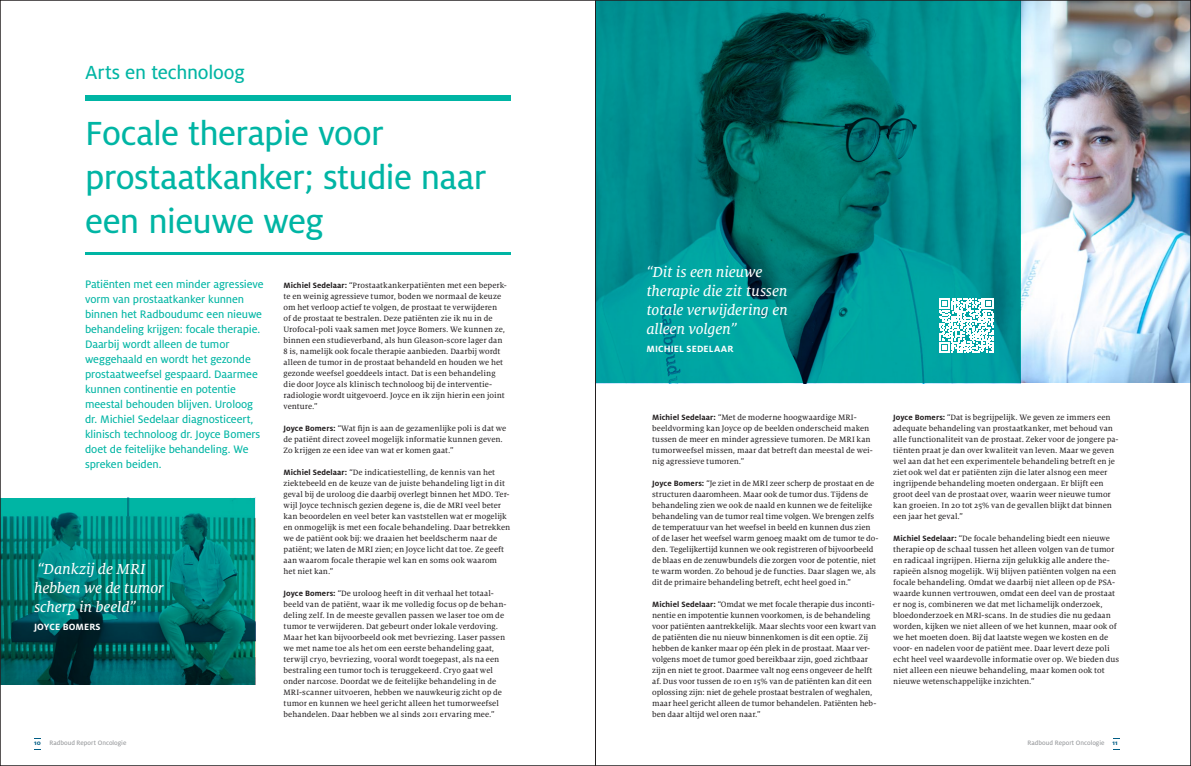
<style>
.page{position:relative;width:1191px;height:766px;background:#fff}
.page>*{position:absolute;margin:0;border:0;box-sizing:border-box;transform-origin:0 0}
.KOP_MIDDEL{font:37px/44px "Milo OT Text";letter-spacing:-.015em;color:#00b5a4}
.RUBRIEK{font:21px "Milo OT Text";letter-spacing:-.01em;color:#00b5a4}
.QUOTE{font:16px/19px "Milo Serif OT Text Ita";letter-spacing:-.005em;color:#fff}
.INTRO_GROOT{font:12px/15px "Milo OT Text";letter-spacing:-.01em;color:#00b5a4}
.NAAM_BIJSCHRIFT{font:700 10px "Milo OT";letter-spacing:.015em;color:#fff}
.BODYTEKST{font:8.5px/11px "Milo Serif OT Text";color:#231f20}
.t1{font:7px "Milo OT Text";letter-spacing:.005em;color:#939598}
.s1{font-family:"Milo OT";font-weight:700}
.s2{font-family:"Milo Serif OT";font-weight:700}
.s3{font-family:"Milo OT";font-weight:700;color:#005d85}
</style>
<div class="page">
<img style="left:2px;top:497px;width:253px;height:187px">
<img style="left:1020px;top:2px;width:169px;height:381px">
<svg style="left:596px;top:2px;width:424px;height:381px;background:#008584"></svg>
<div style="left:85px;top:95px;width:425px;height:6px;background:#00b5a4"></div>
<hr style="left:85px;top:252px;width:425px;height:3px;background:#00b5a4">
<hr style="left:595px;top:0;width:1px;height:765px;background:#231f20">
<svg style="left:939px;top:298px;width:55px;height:55px"></svg>
<p class="RUBRIEK" style="left:85px;top:61px;width:161px">Arts en technoloog</p>
<p class="KOP_MIDDEL" style="left:85px;top:111px;width:403px">Focale therapie voor prostaatkanker; studie naar een nieuwe weg</p>
<p class="INTRO_GROOT" style="left:85px;top:277px;width:180px">Patiënten met een minder agressieve vorm van prostaatkanker kunnen binnen het Radboudumc een nieuwe behandeling krijgen: focale therapie.<br>Daarbij wordt alleen de tumor weggehaald en wordt het gezonde prostaatweefsel gespaard. Daarmee kunnen continentie en potentie meestal behouden blijven. Uroloog dr. Michiel Sedelaar diagnosticeert, klinisch technoloog dr. Joyce Bomers doet de feitelijke behandeling. We spreken beiden.</p>
<p class="QUOTE" style="left:34px;top:560px;width:131px">“Dankzij de MRI hebben we de tumor scherp in beeld”</p>
<p class="NAAM_BIJSCHRIFT" style="left:34px;top:621px;width:68px">JOYCE BOMERS</p>
<p class="BODYTEKST" style="left:283px;top:280px;width:225px"><span class="s1">Michiel Sedelaar:</span> “Prostaatkankerpatiënten met een beperk&shy;te en weinig agressieve tumor, boden we normaal de keuze om het verloop actief te volgen, de prostaat te verwijderen<br>of de prostaat te bestralen. Deze patiënten zie ik nu in de Urofocal-poli vaak samen met Joyce Bomers. We kunnen ze, binnen een studieverband, als hun Gleason-score lager dan 8 is, namelijk ook focale therapie aanbieden. Daarbij wordt alleen de tumor in de prostaat behandeld en houden we het gezonde weefsel goeddeels intact. Dat is een behandeling die door Joyce als klinisch technoloog bij de interventie&shy;radiologie wordt uitgevoerd. Joyce en ik zijn hierin een joint venture.”</p>
<p class="BODYTEKST" style="left:283px;top:423px;width:224px"><span class="s1">Joyce Bomers</span><span class="s2">:</span> “Wat fijn is aan de gezamenlijke poli is dat we de patiënt direct zoveel mogelijk informatie kunnen geven.<br>Zo krijgen ze een idee van wat er komen gaat.”</p>
<p class="BODYTEKST" style="left:283px;top:467px;width:228px"><span class="s1">Michiel Sedelaar:</span> “De indicatiestelling, de kennis van het ziektebeeld en de keuze van de juiste behandeling ligt in dit geval bij de uroloog die daarbij overlegt binnen het MDO. Ter&shy;wijl Joyce technisch gezien degene is, die de MRI veel beter kan beoordelen en veel beter kan vaststellen wat er mogelijk en onmogelijk is met een focale behandeling. Daar betrekken we de patiënt ook bij: we draaien het beeldscherm naar de patiënt; we laten de MRI zien; en Joyce licht dat toe. Ze geeft aan waarom focale therapie wel kan en soms ook waarom het niet kan.”</p>
<p class="BODYTEKST" style="left:283px;top:588px;width:224px"><span class="s1">Joyce Bomers:</span> “De uroloog heeft in dit verhaal het totaal&shy;beeld van de patiënt, waar ik me volledig focus op de behan&shy;deling zelf. In de meeste gevallen passen we laser toe om de tumor te verwijderen. Dat gebeurt onder lokale verdoving.<br>Maar het kan bijvoorbeeld ook met bevriezing. Laser passen we met name toe als het om een eerste behandeling gaat, terwijl cryo, bevriezing, vooral wordt toegepast, als na een bestraling een tumor toch is teruggekeerd. Cryo gaat wel onder narcose. Doordat we de feitelijke behandeling in de MRI-scanner uitvoeren, hebben we nauwkeurig zicht op de tumor en kunnen we heel gericht alleen het tumorweefsel behandelen. Daar hebben we al sinds 2011 ervaring mee.”</p>
<p class="QUOTE" style="left:646px;top:263px;width:143px">“Dit is een nieuwe therapie die zit tussen totale verwijdering en alleen volgen”</p>
<p class="NAAM_BIJSCHRIFT" style="left:646px;top:343px;width:88px">MICHIEL SEDELAAR</p>
<p class="BODYTEKST" style="left:652px;top:412px;width:222px"><span class="s1">Michiel Sedelaar:</span> “Met de moderne hoogwaardige MRI&shy;beeldvorming kan Joyce op de beelden onderscheid maken tussen de meer en minder agressieve tumoren. De MRI kan tumorweefsel missen, maar dat betreft dan meestal de wei&shy;nig agressieve tumoren.”</p>
<p class="BODYTEKST" style="left:652px;top:478px;width:228px"><span class="s1">Joyce Bomers:</span> “Je ziet in de MRI zeer scherp de prostaat en de structuren daaromheen. Maar ook de tumor dus. Tijdens de behandeling zien we ook de naald en kunnen we de feitelijke behandeling van de tumor real time volgen. We brengen zelfs de temperatuur van het weefsel in beeld en kunnen dus zien of de laser het weefsel warm genoeg maakt om de tumor te do&shy;den. Tegelijkertijd kunnen we ook registreren of bijvoorbeeld de blaas en de zenuwbundels die zorgen voor de potentie, niet te warm worden. Zo behoud je de functies. Daar slagen we, als dit de primaire behandeling betreft, echt heel goed in.”</p>
<p class="BODYTEKST" style="left:652px;top:599px;width:226px"><span class="s1">Michiel Sedelaar:</span> “Omdat we met focale therapie dus inconti&shy;nentie en impotentie kunnen voorkomen, is de behandeling voor patiënten aantrekkelijk. Maar slechts voor een kwart van de patiënten die nu nieuw binnenkomen is dit een optie. Zij hebben de kanker maar op één plek in de prostaat. Maar ver&shy;volgens moet de tumor goed bereikbaar zijn, goed zichtbaar zijn en niet te groot. Daarmee valt nog eens ongeveer de helft af. Dus voor tussen de 10 en 15% van de patiënten kan dit een oplossing zijn: niet de gehele prostaat bestralen of weghalen, maar heel gericht alleen de tumor behandelen. Patiënten heb&shy;ben daar altijd wel oren naar.”</p>
<p class="BODYTEKST" style="left:893px;top:412px;width:227px"><span class="s1">Joyce Bomers:</span> “Dat is begrijpelijk. We geven ze immers een adequate behandeling van prostaatkanker, met behoud van alle functionaliteit van de prostaat. Zeker voor de jongere pa&shy;tiënten praat je dan over kwaliteit van leven. Maar we geven wel aan dat het een experimentele behandeling betreft en je ziet ook wel dat er patiënten zijn die later alsnog een meer ingrijpende behandeling moeten ondergaan. Er blijft een groot deel van de prostaat over, waarin weer nieuwe tumor kan groeien. In 20 tot 25% van de gevallen blijkt dat binnen een jaar het geval.”</p>
<p class="BODYTEKST" style="left:893px;top:533px;width:227px"><span class="s1">Michiel Sedelaar:</span> “De focale behandeling biedt een nieuwe therapie op de schaal tussen het alleen volgen van de tumor en radicaal ingrijpen. Hierna zijn gelukkig alle andere the&shy;rapieën alsnog mogelijk. Wij blijven patiënten volgen na een focale behandeling. Omdat we daarbij niet alleen op de PSA&shy;waarde kunnen vertrouwen, omdat een deel van de prostaat er nog is, combineren we dat met lichamelijk onderzoek, bloedonderzoek en MRI-scans. In de studies die nu gedaan worden, kijken we niet alleen of we het kunnen, maar ook of we het moeten doen. Bij dat laatste wegen we kosten en de voor- en nadelen voor de patiënt mee. Daar levert deze poli echt heel veel waardevolle informatie over op. We bieden dus niet alleen een nieuwe behandeling, maar komen ook tot nieuwe wetenschappelijke inzichten.”</p>
<p class="t1" style="left:34px;top:739px;width:94px"><span class="s3">10</span> Radboud Report Oncologie</p>
<p class="t1" style="left:1027px;top:739px;width:92px">Radboud Report Oncologie <span class="s3">11</span></p>
</div>
